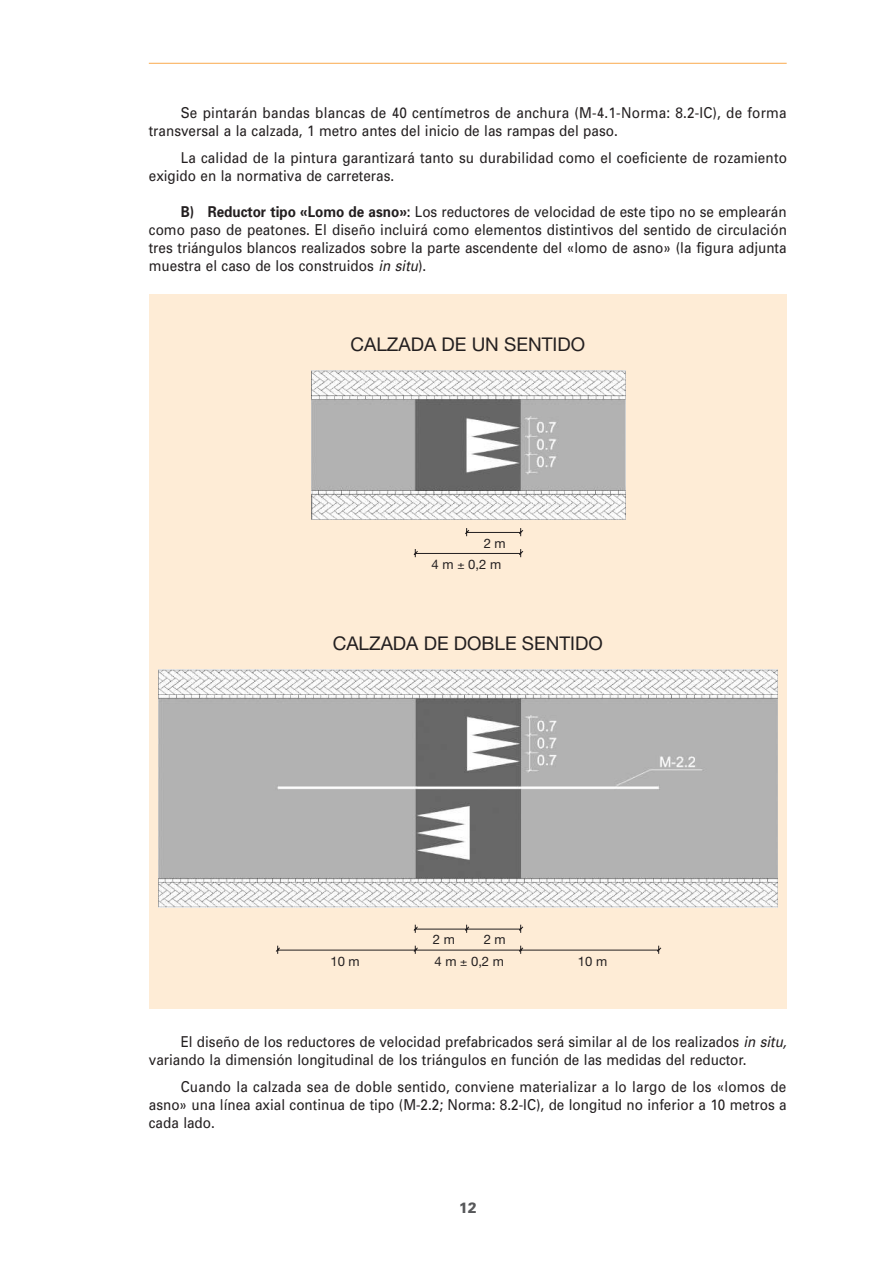
<style>
.page{position:relative;width:893px;height:1263px;background:#fff}
.page>*{position:absolute;margin:0;border:0;box-sizing:border-box;transform-origin:0 0}
.t1{font:18.9px "Helvetica Neue";color:#231f20}
.t2{font:15px/18px "Univers";color:#231f20;scale:.9 1}
.t3{font:900 15px "Univers";color:#57585a;scale:.9 1}
.t4{font:13.05px/21.8px "Helvetica Neue";color:#231f20}
.s1{font-weight:700}
.s2{font-style:italic}
</style>
<div class="page">
<hr style="left:149px;top:63px;width:638px;height:1px;background:#faaa4d">
<div style="left:149px;top:294px;width:638px;height:715px;background:#feecd6"></div>
<svg style="left:276px;top:924px;width:385px;height:30px"></svg>
<img style="left:158px;top:669px;width:619px;height:238px">
<svg style="left:413px;top:528px;width:110px;height:29px"></svg>
<img style="left:311px;top:371px;width:315px;height:148px">
<p class="t2" style="left:149px;top:103px;width:710px;text-indent:32px">Se pintarán bandas blancas de 40 centímetros de anchura (M-4.1-Norma: 8.2-IC), de forma transversal a la calzada, 1 metro antes del inicio de las rampas del paso.</p>
<p class="t2" style="left:149px;top:148px;width:710px;text-indent:32px">La calidad de la pintura garantizará tanto su durabilidad como el coeficiente de rozamiento exigido en la normativa de carreteras.</p>
<p class="t2" style="left:149px;top:202px;width:710px;text-align:justify;text-indent:32px"><span class="s1">B) Reductor tipo «Lomo de asno»:</span> Los reductores de velocidad de este tipo no se emplearán como paso de peatones. El diseño incluirá como elementos distintivos del sentido de circulación tres triángulos blancos realizados sobre la parte ascendente del «lomo de asno» (la figura adjunta muestra el caso de los construidos <span class="s2">in situ</span>).</p>
<p class="t1" style="left:350px;top:333px;width:236px">CALZADA DE UN SENTIDO</p>
<p class="t4" style="left:432px;top:532px;width:76px;text-indent:52px">2 m<br>4 m 0,2 m</p>
<p class="t1" style="left:333px;top:631px;width:272px">CALZADA DE DOBLE SENTIDO</p>
<p class="t4" style="left:433px;top:928px;width:24px">2 m</p>
<p class="t4" style="left:484px;top:928px;width:24px">2 m</p>
<p class="t4" style="left:330px;top:950px;width:31px">10 m</p>
<p class="t4" style="left:434px;top:950px;width:71px">4 m 0,2 m</p>
<p class="t4" style="left:578px;top:950px;width:31px">10 m</p>
<p class="t2" style="left:149px;top:1032px;width:710px;text-indent:32px">El diseño de los reductores de velocidad prefabricados será similar al de los realizados <span class="s2">in situ, </span>variando la dimensión longitudinal de los triángulos en función de las medidas del reductor.</p>
<p class="t2" style="left:149px;top:1077px;width:710px;text-align:justify;text-indent:32px">Cuando la calzada sea de doble sentido, conviene materializar a lo largo de los «lomos de asno» una línea axial continua de tipo (M-2.2; Norma: 8.2-IC), de longitud no inferior a 10 metros a cada lado.</p>
<p class="t3" style="left:459px;top:1198px;width:22px">12</p>
</div>
